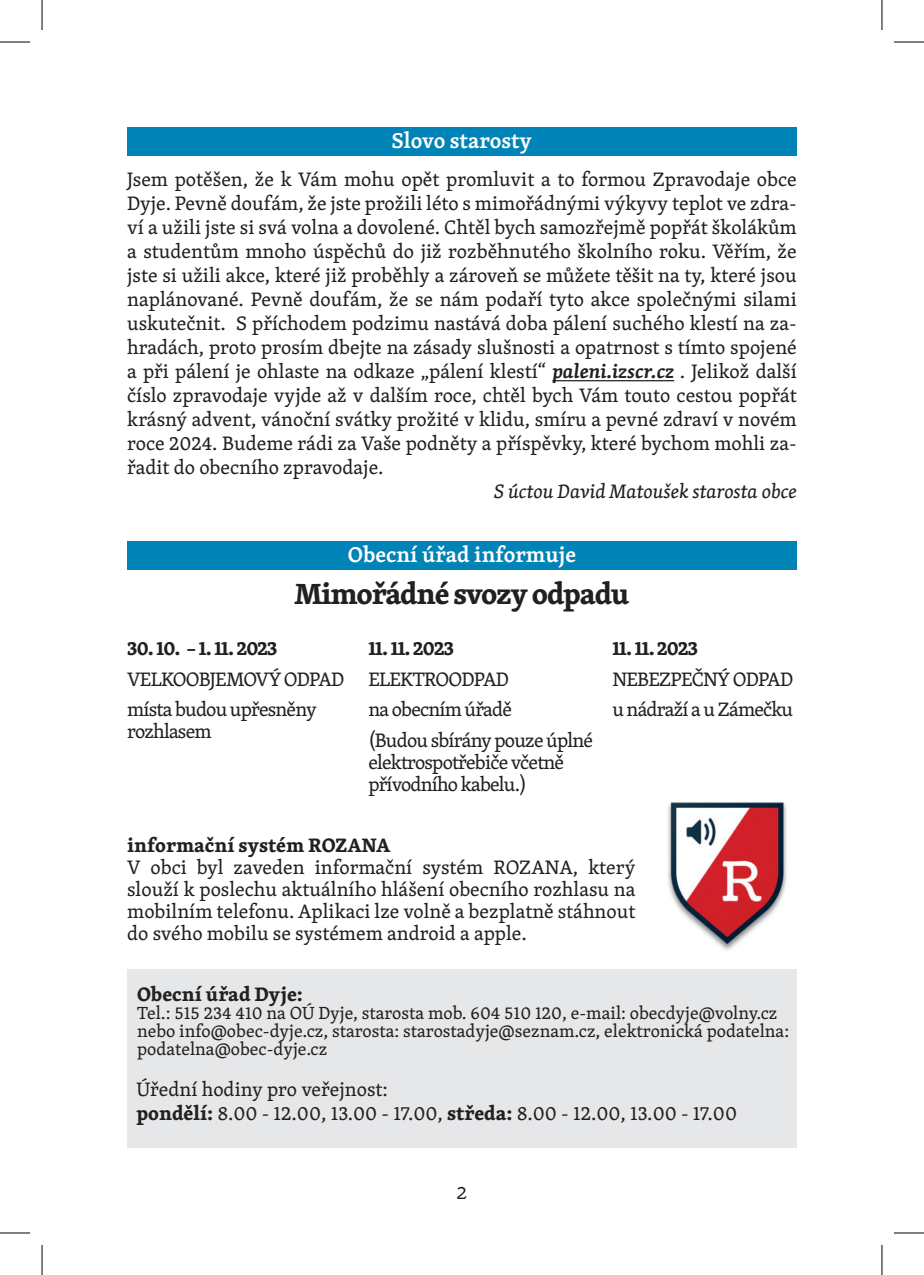
<style>
.page{position:relative;width:924px;height:1275px;background:#fff}
.page>*{position:absolute;margin:0;border:0;box-sizing:border-box;transform-origin:0 0}
.t1{font:700 30px "Skolar Latin";letter-spacing:-.04em;color:#231f20}
.t2{font:600 22px "Skolar PE";color:#fff}
.t3{font:20px/24px "Skolar Latin";letter-spacing:-.04em;color:#231f20}
.t4{font:20px/24px "Skolar Latin";color:#231f20}
.t5{font:700 20px "Skolar Latin";color:#231f20}
.t6{font:italic 20px "Skolar Latin";color:#231f20}
.t7{font:700 20px "Skolar Latin";letter-spacing:-.04em;color:#231f20}
.t8{font:20px "Podkova";color:#231f20}
.t9{font:18px/18px "Skolar Latin";color:#231f20}
.s1{font-weight:600;font-style:italic}
.s2{font-weight:700}
</style>
<div class="page">
<div style="left:127px;top:969px;width:669px;height:179px;background:#e6e7e9"></div>
<div style="left:127px;top:127px;width:669px;height:28px;background:#0083b6"></div>
<hr style="left:552px;top:380px;width:122px;height:1px;background:#231f20">
<div style="left:127px;top:541px;width:669px;height:29px;background:#0083b6"></div>
<img style="left:667px;top:802px;width:120px;height:149px">
<hr style="left:0;top:42px;width:30px;height:1px;background:#000">
<hr style="left:893px;top:42px;width:30px;height:1px;background:#000">
<hr style="left:0;top:1232px;width:30px;height:1px;background:#000">
<hr style="left:893px;top:1232px;width:30px;height:1px;background:#000">
<hr style="left:42px;top:0;width:1px;height:30px;background:#000">
<hr style="left:42px;top:1245px;width:1px;height:30px;background:#000">
<hr style="left:881px;top:0;width:1px;height:30px;background:#000">
<hr style="left:881px;top:1245px;width:1px;height:30px;background:#000">
<p class="t2" style="left:392px;top:123px;width:141px">Slovo starosty</p>
<p class="t3" style="left:127px;top:167px;width:670px;text-align:justify">Jsem potěšen, že k Vám mohu opět promluvit a to formou Zpravodaje obce Dyje. Pevně doufám, že jste prožili léto s mimořádnými výkyvy teplot ve zdra&shy;ví a užili jste si svá volna a dovolené. Chtěl bych samozřejmě popřát školákům a studentům mnoho úspěchů do již rozběhnutého školního roku. Věřím, že jste si užili akce, které již proběhly a zároveň se můžete těšit na ty, které jsou naplánované. Pevně doufám, že se nám podaří tyto akce společnými silami uskutečnit. S příchodem podzimu nastává doba pálení suchého klestí na za&shy;hradách, proto prosím dbejte na zásady slušnosti a opatrnost s tímto spojené a při pálení je ohlaste na odkaze „pálení klestí“ <span class="s1">paleni.izscr.cz</span> . Jelikož další číslo zpravodaje vyjde až v dalším roce, chtěl bych Vám touto cestou popřát krásný advent, vánoční svátky prožité v klidu, smíru a pevné zdraví v novém roce 2024. Budeme rádi za Vaše podněty a příspěvky, které bychom mohli za&shy;řadit do obecního zpravodaje.</p>
<p class="t6" style="left:493px;top:476px;width:304px">S úctou David Matoušek starosta obce</p>
<p class="t2" style="left:348px;top:537px;width:230px">Obecní úřad informuje</p>
<h1 class="t1" style="left:294px;top:570px;width:336px">Mimořádné svozy odpadu</h1>
<p class="t7" style="left:127px;top:632px;width:152px">30. 10. – 1. 11. 2023</p>
<p class="t3" style="left:127px;top:663px;width:219px;line-height:30.4px">VELKOOBJEMOVÝ ODPAD místa budou upřesněny</p>
<p class="t3" style="left:127px;top:719px;width:86px">rozhlasem</p>
<p class="t5" style="left:368px;top:632px;width:87px">11. 11. 2023</p>
<p class="t3" style="left:368px;top:663px;width:226px;line-height:30.4px">ELEKTROODPAD<br>na obecním úřadě<br>(Budou sbírány pouze úplné</p>
<p class="t3" style="left:368px;top:750px;width:197px;line-height:22px">elektrospotřebiče včetně přívodního kabelu.)</p>
<p class="t5" style="left:612px;top:632px;width:87px">11. 11. 2023</p>
<p class="t3" style="left:612px;top:663px;width:182px;line-height:30.4px">NEBEZPEČNÝ ODPAD u nádraží a u Zámečku</p>
<p class="t5" style="left:127px;top:829px;width:265px">informační systém ROZANA</p>
<p class="t3" style="left:127px;top:855px;width:509px;line-height:22px;text-align:justify">V obci byl zaveden informační systém ROZANA, který slouží k poslechu aktuálního hlášení obecního rozhlasu na mobilním telefonu. Aplikaci lze volně a bezplatně stáhnout do svého mobilu se systémem android a apple.</p>
<p class="t5" style="left:137px;top:978px;width:167px">Obecní úřad Dyje:</p>
<p class="t9" style="left:137px;top:1003px;width:653px">Tel.: 515 234 410 na OÚ Dyje, starosta mob. 604 510 120, e-mail: obecdyje@volny.cz nebo info@obec-dyje.cz, starosta: starostadyje@seznam.cz, elektronická podatelna: podatelna@obec-dyje.cz</p>
<p class="t4" style="left:136px;top:1077px;width:602px">Úřední hodiny pro veřejnost:<br><span class="s2">pondělí:</span> 8.00 - 12.00, 13.00 - 17.00, <span class="s2">středa:</span> 8.00 - 12.00, 13.00 - 17.00</p>
<p class="t8" style="left:456px;top:1179px;width:12px">2</p>
</div>
